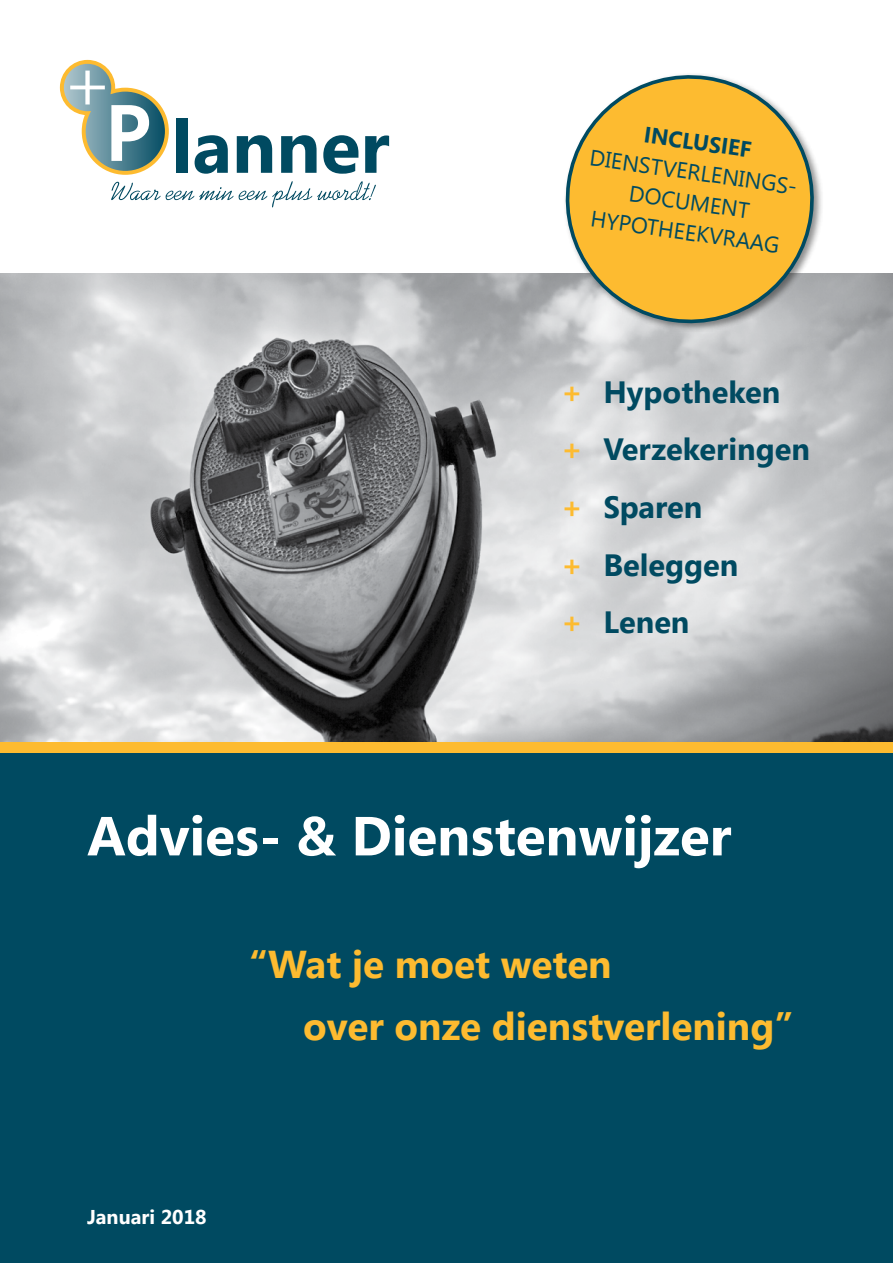
<style>
.page{position:relative;width:893px;height:1263px;background:#fff}
.page>*{position:absolute;margin:0;border:0;box-sizing:border-box;transform-origin:0 0}
.t1{font:700 54.9px "Segoe UI";color:#fff}
.t2{font:700 38.7px/61.3px "Segoe UI";color:#fdbb30}
.t3{font:700 30.75px/57.6px "Segoe UI";color:#004a61}
.t4{font:22.35px/30.2px "Segoe UI";color:#004a61;text-align:center}
.t5{font:700 22.35px "Segoe UI";color:#004a61}
.t6{font:700 19.95px "Segoe UI";color:#fff}
.s1{color:#fdbb30}
</style>
<div class="page">
<div style="left:0;top:752px;width:893px;height:511px;background:#004a61"></div>
<img style="left:0;top:274px;width:893px;height:468px">
<div style="left:0;top:742px;width:893px;height:11px;background:#fdbb30"></div>
<svg style="left:59px;top:59px;width:330px;height:148px"></svg>
<svg style="left:555px;top:74px;width:269px;height:256px"></svg>
<p class="t5" style="left:646px;top:119px;width:110px;rotate:8deg">INCLUSIEF</p>
<p class="t4" style="left:592px;top:142px;width:213px;rotate:8deg">DIENSTVERLENINGS-<br>DOCUMENT<br>HYPOTHEEKVRAAG</p>
<p class="t3" style="left:561px;top:362px;width:250px"><span class="s1">+</span> Hypotheken<br><span class="s1">+</span> Verzekeringen <span class="s1">+</span> Sparen<br><span class="s1">+</span> Beleggen<br><span class="s1">+</span> Lenen</p>
<h1 class="t1" style="left:87px;top:797px;width:646px">Advies- &amp; Dienstenwijzer</h1>
<p class="t2" style="left:303px;top:932px;width:492px;text-indent:-54px">‘‘Wat je moet weten<br>over onze dienstverlening’’</p>
<p class="t6" style="left:87px;top:1202px;width:121px">Januari 2018</p>
</div>
